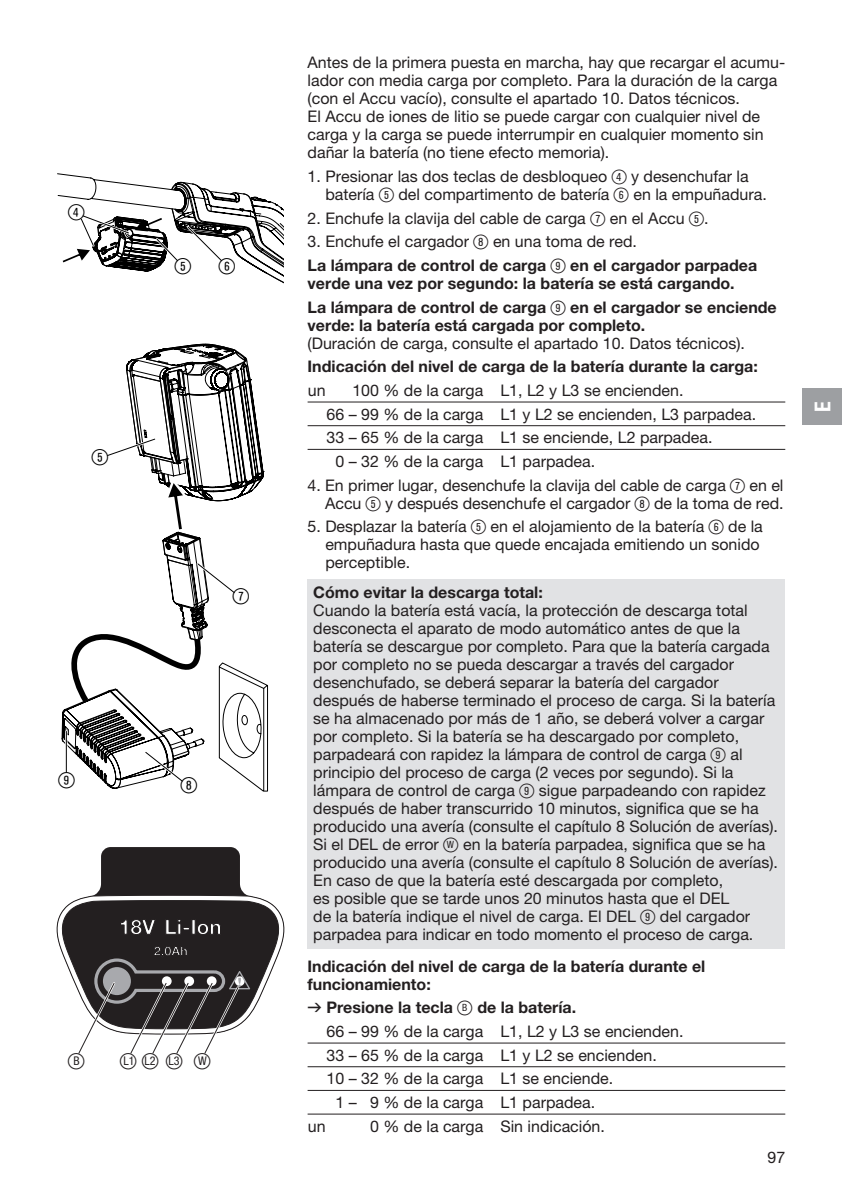
<style>
.page{position:relative;width:842px;height:1191px;background:#fff}
.page>*{position:absolute;margin:0;border:0;box-sizing:border-box;transform-origin:0 0}
.t1{font:22px "Ziffernim Kreisund Quadrat BQ";color:#000}
.t2{font:22px "Ziffernim Kreisund Quadrat BQ";color:#231f20}
.t3{font:22px "GARDENA Pro Bo Cond";color:#fff}
.t4{font:16px/18px "GARDENA Pro";color:#231f20}
.t5{font:700 16px/23.6px "GARDENA Pro";color:#231f20}
.t6{font:condensed 12px "GARDENA Pro";color:#231f20}
.s1{font-family:"Ziffernim Kreisund Quadrat BQ";font-stretch:normal;font-size:22px}
.s2{font-family:"Ziffernim Kreisund Quadrat BQ";font-size:20px}
.s3{font-weight:400}
.s4{font-family:"Ziffernim Kreisund Quadrat BQ";font-weight:400;font-size:20px}
.s5{font-family:"Formdruck";font-weight:400}
</style>
<div class="page">
<div style="left:308px;top:579px;width:477px;height:370px;background:#e1e2e4"></div>
<svg style="left:57px;top:173px;width:226px;height:110px"></svg>
<svg style="left:61px;top:343px;width:207px;height:449px"></svg>
<hr style="left:65px;top:731px;width:3px;height:41px;background:#fff">
<hr style="left:66px;top:731px;width:1px;height:41px;background:#000">
<svg style="left:96px;top:847px;width:149px;height:47px;background:#3c393a"></svg>
<div style="left:113px;top:859px;width:114px;height:25px;background:#231f20"></div>
<svg style="left:57px;top:894px;width:227px;height:160px"></svg>
<hr style="left:308px;top:401px;width:477px;height:1px;background:#231f20">
<hr style="left:308px;top:425px;width:477px;height:1px;background:#231f20">
<hr style="left:308px;top:449px;width:477px;height:1px;background:#231f20">
<hr style="left:308px;top:1042px;width:477px;height:1px;background:#231f20">
<hr style="left:308px;top:1066px;width:477px;height:1px;background:#231f20">
<hr style="left:308px;top:1090px;width:477px;height:1px;background:#231f20">
<hr style="left:308px;top:1113px;width:477px;height:1px;background:#231f20">
<div style="left:802px;top:388px;width:40px;height:37px;background:#9d9fa2"></div>
<h1 class="t1" style="left:68px;top:200px;width:18px">4</h1>
<h1 class="t1" style="left:175px;top:254px;width:18px">5</h1>
<h1 class="t1" style="left:219px;top:254px;width:18px">6</h1>
<h1 class="t1" style="left:92px;top:444px;width:18px">5</h1>
<h1 class="t1" style="left:58px;top:767px;width:18px">9</h1>
<h1 class="t1" style="left:233px;top:584px;width:18px">7</h1>
<h1 class="t1" style="left:181px;top:772px;width:18px">8</h1>
<h1 class="t2" style="left:68px;top:1048px;width:18px">ß<sup>B</sup></h1>
<p class="t6" style="left:120px;top:1053px;width:92px"><span class="s1">ß</span>L1 <span class="s1">ß</span>L2 <span class="s1">ß</span>L3 <span class="s1">ß</span>W</p>
<p class="t4" style="left:308px;top:53px;width:479px">Antes de la primera puesta en marcha, hay que recargar el acumu&shy;lador con media carga por completo. Para la duración de la carga (con el Accu vacío), consulte el apartado 10. Datos técnicos.<br>El Accu de iones de litio se puede cargar con cualquier nivel de carga y la carga se puede interrumpir en cualquier momento sin dañar la batería (no tiene efecto memoria).</p>
<p class="t4" style="left:325px;top:167px;width:443px;text-indent:-18px">1. Presionar las dos teclas de desbloqueo <span class="s2">4</span> y desenchufar la batería <span class="s2">5</span> del compartimento de batería <span class="s2">6</span> en la empuñadura.</p>
<p class="t4" style="left:308px;top:209px;width:403px">2. Enchufe la clavija del cable de carga <span class="s2">7</span> en el Accu <span class="s2">5</span>.</p>
<p class="t5" style="left:308px;top:229px;width:451px"><span class="s3">3. Enchufe el cargador</span> <span class="s4">8</span> <span class="s3">en una toma de red.<br></span>La lámpara de control de carga <span class="s4">9</span> en el cargador parpadea</p>
<p class="t5" style="left:308px;top:271px;width:471px">verde una vez por segundo: la batería se está cargando.<br>La lámpara de control de carga <span class="s4">9</span> en el cargador se enciende</p>
<p class="t5" style="left:308px;top:313px;width:339px">verde: la batería está cargada por completo.</p>
<p class="t4" style="left:308px;top:334px;width:439px">(Duración de carga, consulte el apartado 10. Datos técnicos).</p>
<p class="t5" style="left:308px;top:354px;width:452px">Indicación del nivel de carga de la batería durante la carga:</p>
<p class="t4" style="left:308px;top:381px;width:19px">un</p>
<p class="t4" style="left:352px;top:381px;width:333px">100 % de la carga L1, L2 y L3 se encienden.</p>
<p class="t4" style="left:327px;top:405px;width:431px">66 – 99 % de la carga L1 y L2 se encienden, L3 parpadea.</p>
<p class="t4" style="left:327px;top:428px;width:388px">33 – 65 % de la carga L1 se enciende, L2 parpadea.</p>
<p class="t4" style="left:335px;top:452px;width:261px">0 – 32 % de la carga L1 parpadea.</p>
<p class="t4" style="left:308px;top:476px;width:477px;text-align:right">4. En primer lugar, desenchufe la clavija del cable de carga <span class="s2">7</span> en el<br>Accu <span class="s2">5</span> y después desenchufe el cargador <span class="s2">8</span> de la toma de red.</p>
<p class="t4" style="left:325px;top:517px;width:439px;text-indent:-18px">5. Desplazar la batería <span class="s2">5</span> en el alojamiento de la batería <span class="s2">6</span> de la empuñadura hasta que quede encajada emitiendo un sonido perceptible.</p>
<p class="t5" style="left:313px;top:580px;width:231px">Cómo evitar la descarga total:</p>
<p class="t4" style="left:313px;top:601px;width:466px">Cuando la batería está vacía, la protección de descarga total desconecta el aparato de modo automático antes de que la batería se descargue por completo. Para que la batería cargada por completo no se pueda descargar a través del cargador desenchufado, se deberá separar la batería del cargador después de haberse terminado el proceso de carga. Si la batería se ha almacenado por más de 1 año, se deberá volver a cargar por completo. Si la batería se ha descargado por completo, parpadeará con rapidez la lámpara de control de carga <span class="s2">9</span> al principio del proceso de carga (2 veces por segundo). Si la lámpara de control de carga <span class="s2">9</span> sigue parpadeando con rapidez después de haber transcurrido 10 minutos, significa que se ha producido una avería (consulte el capítulo 8 Solución de averías).<br>Si el DEL de error <span class="s2">ß</span><sup>W</sup> en la batería parpadea, significa que se ha producido una avería (consulte el capítulo 8 Solución de averías).<br>En caso de que la batería esté descargada por completo,<br>es posible que se tarde unos 20 minutos hasta que el DEL<br>de la batería indique el nivel de carga. El DEL <span class="s2">9</span> del cargador parpadea para indicar en todo momento el proceso de carga.</p>
<p class="t5" style="left:308px;top:956px;width:399px;line-height:18px">Indicación del nivel de carga de la batería durante el funcionamiento:</p>
<p class="t5" style="left:308px;top:995px;width:270px"><span class="s5">v</span> Presione la tecla <span class="s4">ß</span><sup>B</sup> de la batería.</p>
<p class="t4" style="left:327px;top:1022px;width:358px">66 – 99 % de la carga L1, L2 y L3 se encienden.</p>
<p class="t4" style="left:327px;top:1045px;width:332px">33 – 65 % de la carga L1 y L2 se encienden.</p>
<p class="t4" style="left:327px;top:1069px;width:288px">10 – 32 % de la carga L1 se enciende.</p>
<p class="t4" style="left:335px;top:1093px;width:261px">1 – 9 % de la carga L1 parpadea.</p>
<p class="t4" style="left:308px;top:1116px;width:19px">un</p>
<p class="t4" style="left:370px;top:1116px;width:236px">0 % de la carga Sin indicación.</p>
<p class="t4" style="left:767px;top:1147px;width:19px">97</p>
<h1 class="t3" style="left:809px;top:412px;width:12px;rotate:-90deg">E</h1>
</div>
